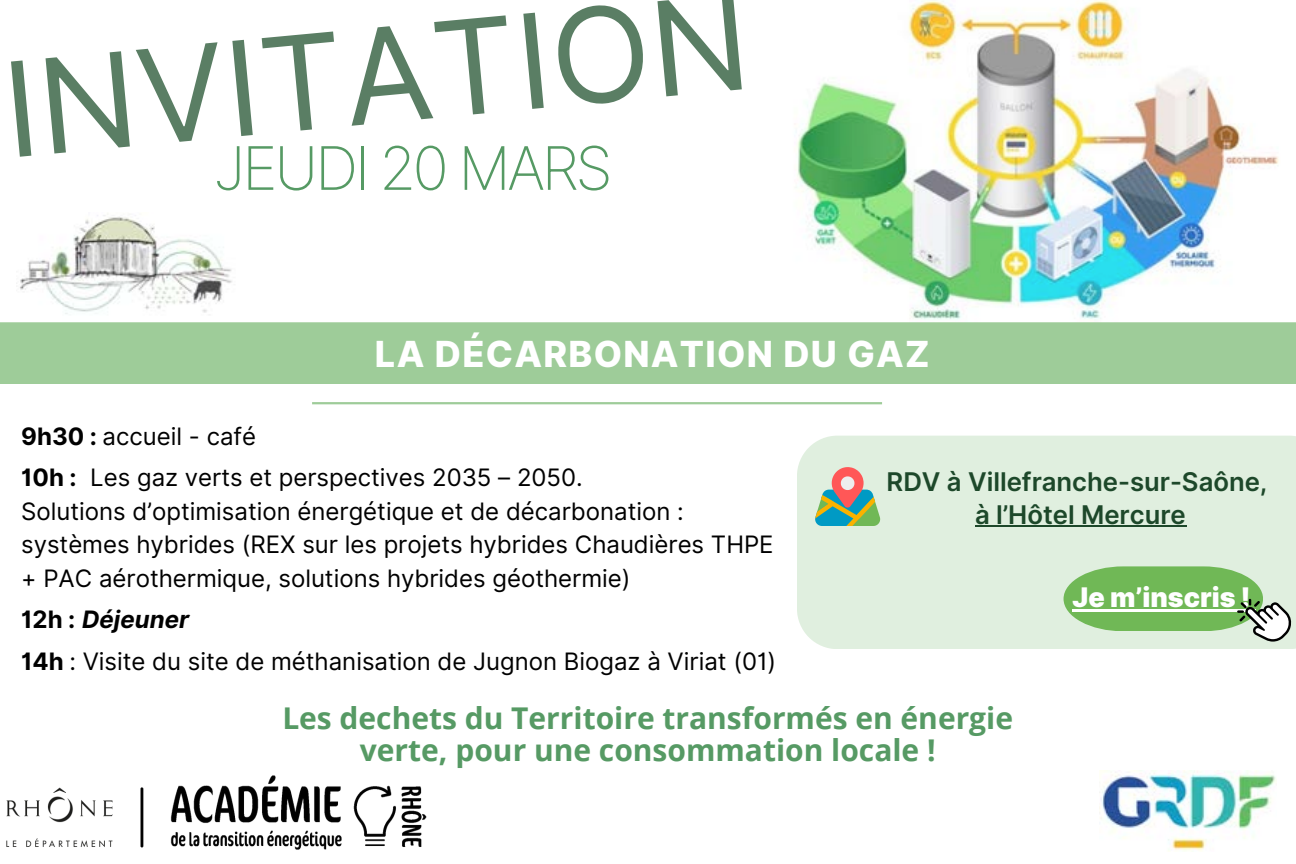
<style>
.page{position:relative;width:1296px;height:864px;background:#fff}
.page>*{position:absolute;margin:0;border:0;box-sizing:border-box;transform-origin:0 0}
.t1{font:131.4px "Inter";color:#5a7e64}
.t2{font:200 60px "Inter";letter-spacing:-.06em;color:#569a64}
.t3{font:800 36px "Inter";letter-spacing:.035em;color:#fff}
.t4{font:700 30px/31.5px "Open Sans";color:#569a64;text-align:center}
.t5{font:900 27px "Inter";color:#fff}
.t6{font:600 25.8px/32.1px "Inter";color:#1d482a;text-align:center}
.t7{font:24px/33.6px "Inter";color:#000}
.t8{font:italic 700 24px "Inter";color:#000}
.s1{font-weight:700}
.s2{font-style:normal}
</style>
<div class="page">
<img style="left:1099px;top:771px;width:178px;height:81px">
<img style="left:20px;top:215px;width:212px;height:99px">
<img style="left:797px;top:0;width:482px;height:320px">
<div style="left:0;top:322px;width:1296px;height:62px;background:#9ecc99"></div>
<hr style="left:312px;top:402px;width:570px;height:2px;background:#9ecc99">
<div style="left:797px;top:436px;width:499px;height:213px;background:#e0efdf"></div>
<svg style="left:815px;top:467px;width:65px;height:58px;background:#a6af97"></svg>
<svg style="left:1064px;top:566px;width:227px;height:76px;background:#96c786"></svg>
<img style="left:6px;top:775px;width:421px;height:75px">
<hr style="left:975px;top:525px;width:211px;height:2px;background:#1d482a">
<h2 class="t1" style="left:-3px;top:30px;width:750px;rotate:-5deg">INVITATION</h2>
<p class="t2" style="left:214px;top:132px;width:400px">JEUDI 20 MARS</p>
<p class="t3" style="left:375px;top:333px;width:556px">LA DÉCARBONATION DU GAZ</p>
<p class="t7" style="left:21px;top:419px;width:237px"><span class="s1">9h30 :</span> accueil - café</p>
<p class="t7" style="left:21px;top:461px;width:563px"><span class="s1">10h :</span> Les gaz verts et perspectives 2035 – 2050.</p>
<p class="t7" style="left:21px;top:494px;width:754px">Solutions d’optimisation énergétique et de décarbonation : systèmes hybrides (REX sur les projets hybrides Chaudières THPE + PAC aérothermique, solutions hybrides géothermie)</p>
<p class="t8" style="left:21px;top:605px;width:170px"><span class="s2">12h :</span> Déjeuner</p>
<h5 class="t7" style="left:21px;top:644px;width:757px"><span class="s1">14h</span> : Visite du site de méthanisation de Jugnon Biogaz à Viriat (01)</h5>
<p class="t6" style="left:887px;top:466px;width:382px">RDV à Villefranche-sur-Saône, à l’Hôtel Mercure</p>
<h1 class="t5" style="left:1073px;top:581px;width:180px">Je m’inscris !</h1>
<h3 class="t4" style="left:282px;top:702px;width:732px">Les dechets du Territoire transformés en énergie verte, pour une consommation locale !</h3>
</div>
